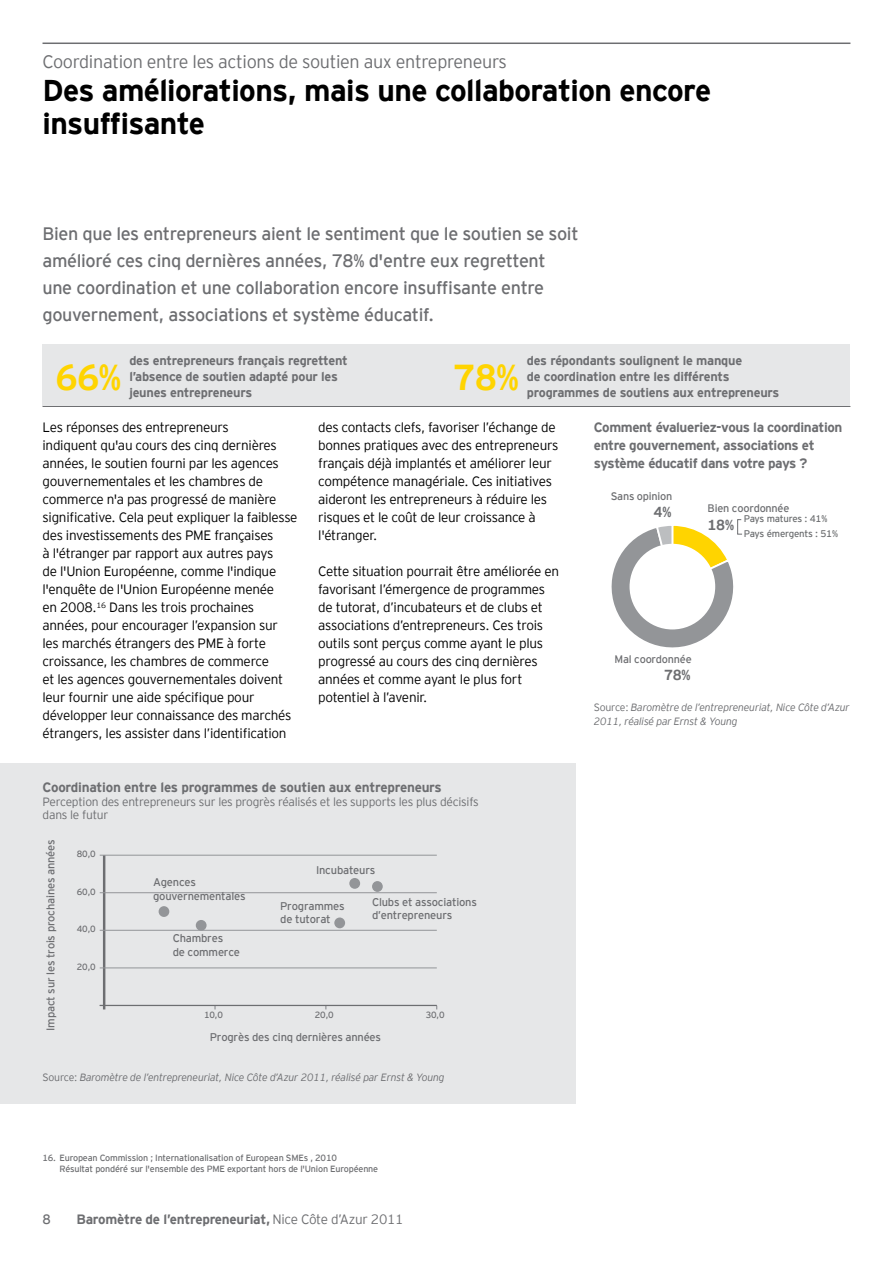
<style>
.page{position:relative;width:893px;height:1263px;background:#fff}
.page>*{position:absolute;margin:0;border:0;box-sizing:border-box;transform-origin:0 0}
.t1{font:700 36px "EY Interstate";color:#ffd400}
.t2{font:700 30px/33px "EY Interstate";letter-spacing:-.02em;color:#000}
.t3{font:18px/27px "EY Interstate";letter-spacing:-.02em;color:#6d6e71}
.t4{font:300 18px "EY Interstate";letter-spacing:-.02em;color:#6d6e71}
.t5{font:700 14.55px "EY Interstate";color:#6d6e71}
.t6{font:300 13.5px/18px "EY Interstate";letter-spacing:-.02em;color:#000}
.t7{font:700 13.5px/18px "EY Interstate";letter-spacing:-.03em;color:#6d6e71}
.t8{font:13.5px "EY Interstate";color:#6d6e71}
.t9{font:700 12.75px/15.8px "EY Interstate";letter-spacing:-.02em;color:#6d6e71}
.t10{font:300 12px/13.5px "EY Interstate";letter-spacing:-.02em;color:#6d6e71}
.t11{font:11.1px/13.4px "EY Interstate";letter-spacing:-.02em;color:#6d6e71}
.t12{font:10.95px "EY Interstate";letter-spacing:-.02em;color:#6d6e71}
.t13{font:italic 300 10.5px/13.5px "EY Interstate";letter-spacing:-.02em;color:#6d6e71}
.t14{font:9.6px/14.5px "EY Interstate";letter-spacing:-.025em;color:#6d6f71}
.t15{font:9px/10.5px "EY Interstate";letter-spacing:-.02em;color:#6d6e71}
.s1{font-style:normal}
.s2{font-weight:300}
</style>
<div class="page">
<hr style="left:892px;top:120px;width:1px;height:1051px;background:#e6e7e8">
<hr style="left:43px;top:43px;width:807px;height:1px;background:#6d6e71">
<hr style="left:43px;top:406px;width:807px;height:1px;background:#6d6e71">
<div style="left:43px;top:344px;width:807px;height:62px;background:#e6e7e8"></div>
<div style="left:0;top:763px;width:576px;height:340px;background:#e6e7e8"></div>
<hr style="left:103px;top:855px;width:2px;height:154px;background:#6d6e71">
<hr style="left:100px;top:968px;width:337px;height:1px;background:#939598">
<hr style="left:100px;top:930px;width:337px;height:1px;background:#939598">
<hr style="left:100px;top:892px;width:337px;height:1px;background:#939598">
<hr style="left:100px;top:855px;width:337px;height:1px;background:#939598">
<hr style="left:100px;top:1005px;width:337px;height:1px;background:#6d6e71">
<div style="left:196px;top:920px;width:11px;height:11px;background:#939598;border-radius:50%"></div>
<div style="left:372px;top:881px;width:11px;height:11px;background:#939598;border-radius:50%"></div>
<div style="left:159px;top:906px;width:10px;height:11px;background:#939598;border-radius:50%"></div>
<div style="left:349px;top:878px;width:11px;height:11px;background:#939598;border-radius:50%"></div>
<div style="left:334px;top:917px;width:11px;height:11px;background:#939598;border-radius:50%"></div>
<svg style="left:611px;top:519px;width:131px;height:129px"></svg>
<h3 class="t4" style="left:43px;top:48px;width:466px">Coordination entre les actions de soutien aux entrepreneurs</h3>
<h2 class="t2" style="left:43px;top:72px;width:670px">Des améliorations, mais une collaboration encore insuffisante</h2>
<p class="t3" style="left:43px;top:219px;width:538px">Bien que les entrepreneurs aient le sentiment que le soutien se soit amélioré ces cinq dernières années, 78% d'entre eux regrettent une coordination et une collaboration encore insuffisante entre gouvernement, associations et système éducatif.</p>
<p class="t9" style="left:129px;top:352px;width:220px">des entrepreneurs français regrettent l’absence de soutien adapté pour les jeunes entrepreneurs</p>
<p class="t9" style="left:527px;top:352px;width:254px">des répondants soulignent le manque<br>de coordination entre les différents programmes de soutiens aux entrepreneurs</p>
<p class="t7" style="left:594px;top:417px;width:250px">Comment évalueriez-vous la coordination entre gouvernement, associations et système éducatif dans votre pays ?</p>
<h1 class="t1" style="left:56px;top:352px;width:67px">66%</h1>
<h1 class="t1" style="left:453px;top:352px;width:67px">78%</h1>
<p class="t6" style="left:43px;top:417px;width:256px">Les réponses des entrepreneurs<br>indiquent qu'au cours des cinq dernières années, le soutien fourni par les agences gouvernementales et les chambres de commerce n'a pas progressé de manière significative. Cela peut expliquer la faiblesse des investissements des PME françaises<br>à l'étranger par rapport aux autres pays<br>de l'Union Européenne, comme l'indique l'enquête de l'Union Européenne menée<br>en 2008.<sup>16</sup> Dans les trois prochaines années, pour encourager l’expansion sur les marchés étrangers des PME à forte croissance, les chambres de commerce<br>et les agences gouvernementales doivent leur fournir une aide spécifique pour développer leur connaissance des marchés étrangers, les assister dans l’identification</p>
<p class="t6" style="left:318px;top:417px;width:242px">des contacts clefs, favoriser l’échange de bonnes pratiques avec des entrepreneurs français déjà implantés et améliorer leur compétence managériale. Ces initiatives aideront les entrepreneurs à réduire les risques et le coût de leur croissance à l'étranger.</p>
<p class="t12" style="left:611px;top:490px;width:63px">Sans opinion</p>
<p class="t5" style="left:654px;top:504px;width:19px">4%</p>
<p class="t12" style="left:708px;top:502px;width:83px">Bien coordonnée</p>
<p class="t5" style="left:708px;top:516px;width:28px">18%</p>
<p class="t14" style="left:744px;top:512px;width:96px">Pays matures : 41%<br>Pays émergents : 51%</p>
<p class="t6" style="left:318px;top:561px;width:242px">Cette situation pourrait être améliorée en favorisant l’émergence de programmes de tutorat, d’incubateurs et de clubs et associations d’entrepreneurs. Ces trois outils sont perçus comme ayant le plus progressé au cours des cinq dernières années et comme ayant le plus fort potentiel à l’avenir.</p>
<p class="t12" style="left:614px;top:653px;width:79px">Mal coordonnée</p>
<p class="t5" style="left:664px;top:667px;width:28px">78%</p>
<p class="t13" style="left:594px;top:700px;width:257px"><span class="s1">Source:</span> Baromètre de l’entrepreneuriat, Nice Côte d’Azur<br>2011, réalisé par Ernst &amp; Young</p>
<p class="t7" style="left:43px;top:777px;width:401px">Coordination entre les programmes de soutien aux entrepreneurs</p>
<p class="t10" style="left:43px;top:794px;width:438px">Perception des entrepreneurs sur les progrès réalisés et les supports les plus décisifs dans le futur</p>
<p class="t11" style="left:44px;top:1031px;width:193px;rotate:-90deg">Impact sur les trois prochaines années</p>
<p class="t15" style="left:77px;top:848px;width:20px">80,0</p>
<p class="t15" style="left:77px;top:886px;width:20px">60,0</p>
<p class="t15" style="left:77px;top:924px;width:20px">40,0</p>
<p class="t15" style="left:77px;top:961px;width:20px">20,0</p>
<p class="t11" style="left:153px;top:876px;width:94px">Agences gouvernementales</p>
<p class="t11" style="left:173px;top:931px;width:69px">Chambres<br>de commerce</p>
<p class="t11" style="left:316px;top:863px;width:61px">Incubateurs</p>
<p class="t11" style="left:280px;top:899px;width:66px">Programmes de tutorat</p>
<p class="t11" style="left:372px;top:895px;width:106px">Clubs et associations d’entrepreneurs</p>
<p class="t15" style="left:204px;top:1010px;width:20px">10,0</p>
<p class="t15" style="left:315px;top:1010px;width:20px">20,0</p>
<p class="t15" style="left:426px;top:1010px;width:20px">30,0</p>
<p class="t11" style="left:210px;top:1030px;width:173px">Progrès des cinq dernières années</p>
<p class="t13" style="left:43px;top:1070px;width:403px"><span class="s1">Source:</span> Baromètre de l’entrepreneuriat, Nice Côte d’Azur 2011, réalisé par Ernst &amp; Young</p>
<p class="t15" style="left:60px;top:1152px;width:320px;text-indent:-17px">16. European Commission ; Internationalisation of European SMEs , 2010<br>Résultat pondéré sur l'ensemble des PME exportant hors de l'Union Européenne</p>
<p class="t8" style="left:43px;top:1210px;width:10px">8</p>
<p class="t7" style="left:77px;top:1209px;width:329px">Baromètre de l’entrepreneuriat, <span class="s2">Nice Côte d’Azur 2011</span></p>
</div>
